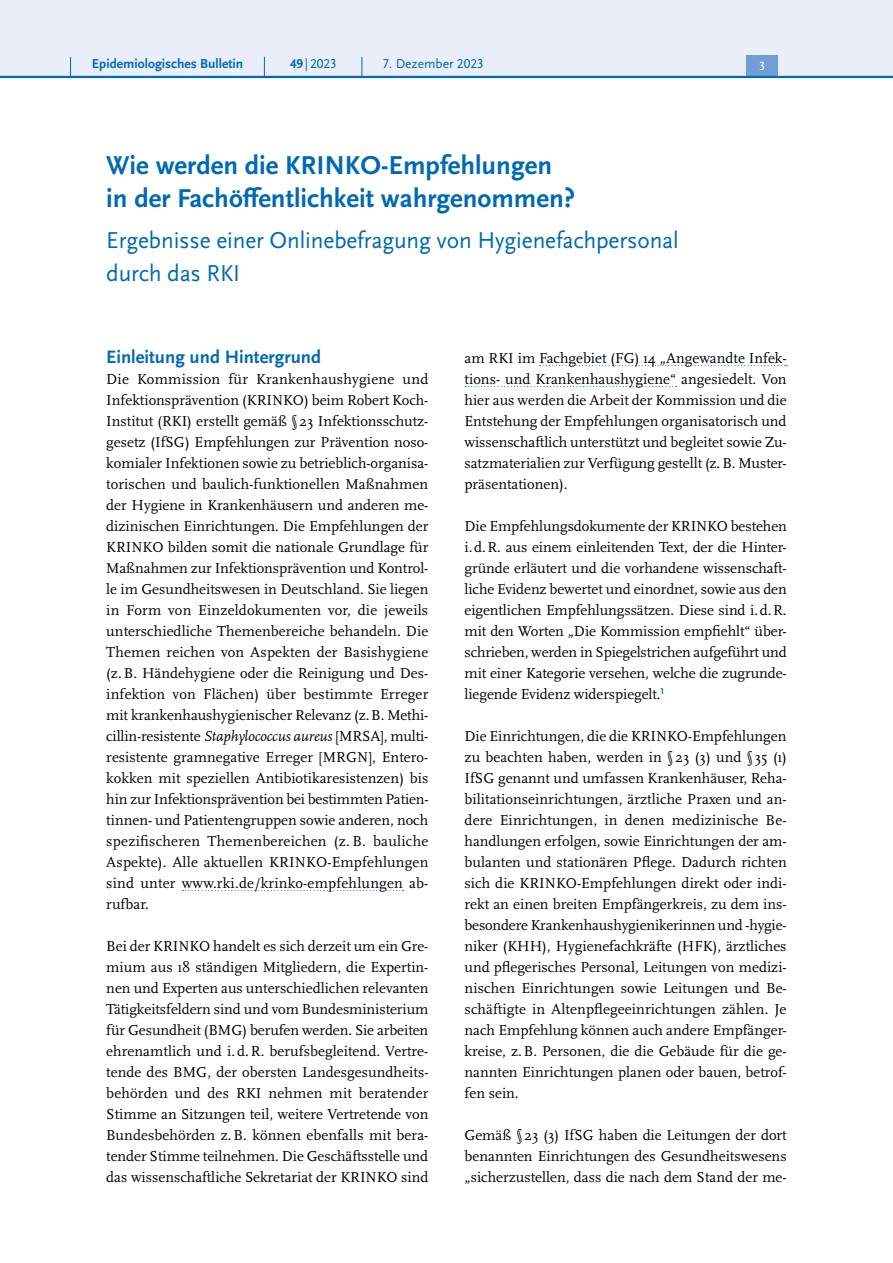
<style>
.page{position:relative;width:893px;height:1263px;background:#fff}
.page>*{position:absolute;margin:0;border:0;box-sizing:border-box;transform-origin:0 0}
.H2{font:700 27px/33px "Scala Sans Pro";color:#006ab4}
.H2_-_Unterüberschrif{font:24px/33px "Scala Sans Pro";letter-spacing:-.005em;color:#006ab4}
.H3_-_Neu{font:700 18.75px "Scala Sans Pro";color:#006ab4}
.P_-_Fließtext{font:15px/21px "Scala Pro";color:#000;text-align:justify}
.t1{font:700 13.5px "Scala Sans Pro";color:#006ab4}
.t2{font:13.5px "Scala Sans Pro";color:#006ab4}
.t3{font:12.45px "Scala Sans Pro";color:#fff}
.s1{font-weight:700}
.s2{font-style:italic}
</style>
<div class="page">
<svg style="left:182px;top:890px;width:222px;height:1px"></svg>
<svg style="left:540px;top:365px;width:247px;height:1px"></svg>
<svg style="left:465px;top:386px;width:212px;height:1px"></svg>
<div style="left:0;top:0;width:893px;height:77px;background:#eaeef9"></div>
<div style="left:746px;top:55px;width:32px;height:21px;background:#719ed4"></div>
<hr style="left:0;top:76px;width:893px;height:2px;background:#006ab4">
<svg style="left:70px;top:57px;width:1px;height:19px"></svg>
<svg style="left:264px;top:57px;width:1px;height:19px"></svg>
<svg style="left:362px;top:57px;width:1px;height:19px"></svg>
<p class="t1" style="left:92px;top:55px;width:153px">Epidemiologisches Bulletin</p>
<p class="t2" style="left:290px;top:55px;width:48px"><span class="s1">49</span>| 2023</p>
<p class="t2" style="left:383px;top:55px;width:102px">7. Dezember 2023</p>
<p class="t3" style="left:759px;top:59px;width:7px">3</p>
<h2 class="H2" style="left:106px;top:148px;width:470px">Wie werden die KRINKO-Empfehlungen in der Fachöffentlichkeit wahrgenommen?</h2>
<p class="H2_-_Unterüberschrif" style="left:106px;top:224px;width:574px">Ergebnisse einer Onlinebefragung von Hygienefachpersonal durch das RKI</p>
<h1 class="H3_-_Neu" style="left:106px;top:345px;width:216px">Einleitung und Hintergrund</h1>
<p class="P_-_Fließtext" style="left:106px;top:368px;width:324px">Die Kommission für Krankenhaushygiene und Infektionsprävention (KRINKO) beim Robert Koch-Institut (RKI) erstellt gemäß §23 Infektionsschutz&shy;gesetz (IfSG) Empfehlungen zur Prävention noso&shy;komialer Infektionen sowie zu betrieblich-organisa&shy;torischen und baulich-funktionellen Maßnahmen der Hygiene in Krankenhäusern und anderen me&shy;dizinischen Einrichtungen. Die Empfehlungen der KRINKO bilden somit die nationale Grundlage für Maßnahmen zur Infektionsprävention und Kontrol&shy;le im Gesundheitswesen in Deutschland. Sie liegen in Form von Einzeldokumenten vor, die jeweils unterschiedliche Themenbereiche behandeln. Die Themen reichen von Aspekten der Basishygiene (z.B. Händehygiene oder die Reinigung und Des&shy;infektion von Flächen) über bestimmte Erreger mit krankenhaushygienischer Relevanz (z.B. Methi&shy;cillin-resistente <span class="s2">Staphylococcus aureus</span> [MRSA], multi&shy;resistente gramnegative Erreger [MRGN], Entero&shy;kokken mit speziellen Antibiotikaresistenzen) bis hin zur Infektionsprävention bei bestimmten Patien&shy;tinnen- und Patientengruppen sowie anderen, noch spezifischeren Themenbereichen (z. B. bauliche Aspekte). Alle aktuellen KRINKO-Empfehlungen sind unter www.rki.de/krinko-empfehlungen ab&shy;rufbar.</p>
<p class="P_-_Fließtext" style="left:106px;top:935px;width:324px">Bei der KRINKO handelt es sich derzeit um ein Gre&shy;mium aus 18 ständigen Mitgliedern, die Expertin&shy;nen und Experten aus unterschiedlichen relevanten Tätigkeitsfeldern sind und vom Bundesministerium für Gesundheit (BMG) berufen werden. Sie arbeiten ehrenamtlich und i. d.R. berufsbegleitend. Vertre&shy;tende des BMG, der obersten Landesgesundheits&shy;behörden und des RKI nehmen mit beratender Stimme an Sitzungen teil, weitere Vertretende von Bundesbehörden z.B. können ebenfalls mit bera&shy;tender Stimme teilnehmen. Die Geschäftsstelle und das wissenschaftliche Sekretariat der KRINKO sind</p>
<p class="P_-_Fließtext" style="left:465px;top:347px;width:324px">am RKI im Fachgebiet (FG) 14 „Angewandte Infek&shy;tions- und Krankenhaushygiene“ angesiedelt. Von hier aus werden die Arbeit der Kommission und die Entstehung der Empfehlungen organisatorisch und wissenschaftlich unterstützt und begleitet sowie Zu&shy;satzmaterialien zur Verfügung gestellt (z.B. Muster&shy;präsentationen).</p>
<p class="P_-_Fließtext" style="left:465px;top:515px;width:324px">Die Empfehlungsdokumente der KRINKO bestehen i.d.R. aus einem einleitenden Text, der die Hinter&shy;gründe erläutert und die vorhandene wissenschaft&shy;liche Evidenz bewertet und einordnet, sowie aus den eigentlichen Empfehlungssätzen. Diese sind i.d.R. mit den Worten „Die Kommission empfiehlt“ über&shy;schrieben, werden in Spiegelstrichen aufgeführt und mit einer Kategorie versehen, welche die zugrunde&shy;liegende Evidenz widerspiegelt.<sup>1</sup></p>
<p class="P_-_Fließtext" style="left:465px;top:725px;width:324px">Die Einrichtungen, die die KRINKO-Empfehlungen zu beachten haben, werden in § 23 (3) und § 35 (1)<br>IfSG genannt und umfassen Krankenhäuser, Reha&shy;bilitationseinrichtungen, ärztliche Praxen und an&shy;dere Einrichtungen, in denen medizinische Be&shy;handlungen erfolgen, sowie Einrichtungen der am&shy;bulanten und stationären Pflege. Dadurch richten sich die KRINKO-Empfehlungen direkt oder indi&shy;rekt an einen breiten Empfängerkreis, zu dem ins&shy;besondere Krankenhaushygienikerinnen und -hygie&shy;niker (KHH), Hygienefachkräfte (HFK), ärztliches und pflegerisches Personal, Leitungen von medizi&shy;nischen Einrichtungen sowie Leitungen und Be&shy;schäftigte in Altenpflegeeinrichtungen zählen. Je nach Empfehlung können auch andere Empfänger&shy;kreise, z.B. Personen, die die Gebäude für die ge&shy;nannten Einrichtungen planen oder bauen, betrof&shy;fen sein.</p>
<p class="P_-_Fließtext" style="left:465px;top:1124px;width:324px">Gemäß §23 (3) IfSG haben die Leitungen der dort benannten Einrichtungen des Gesundheitswesens „sicherzustellen, dass die nach dem Stand der me-</p>
</div>
